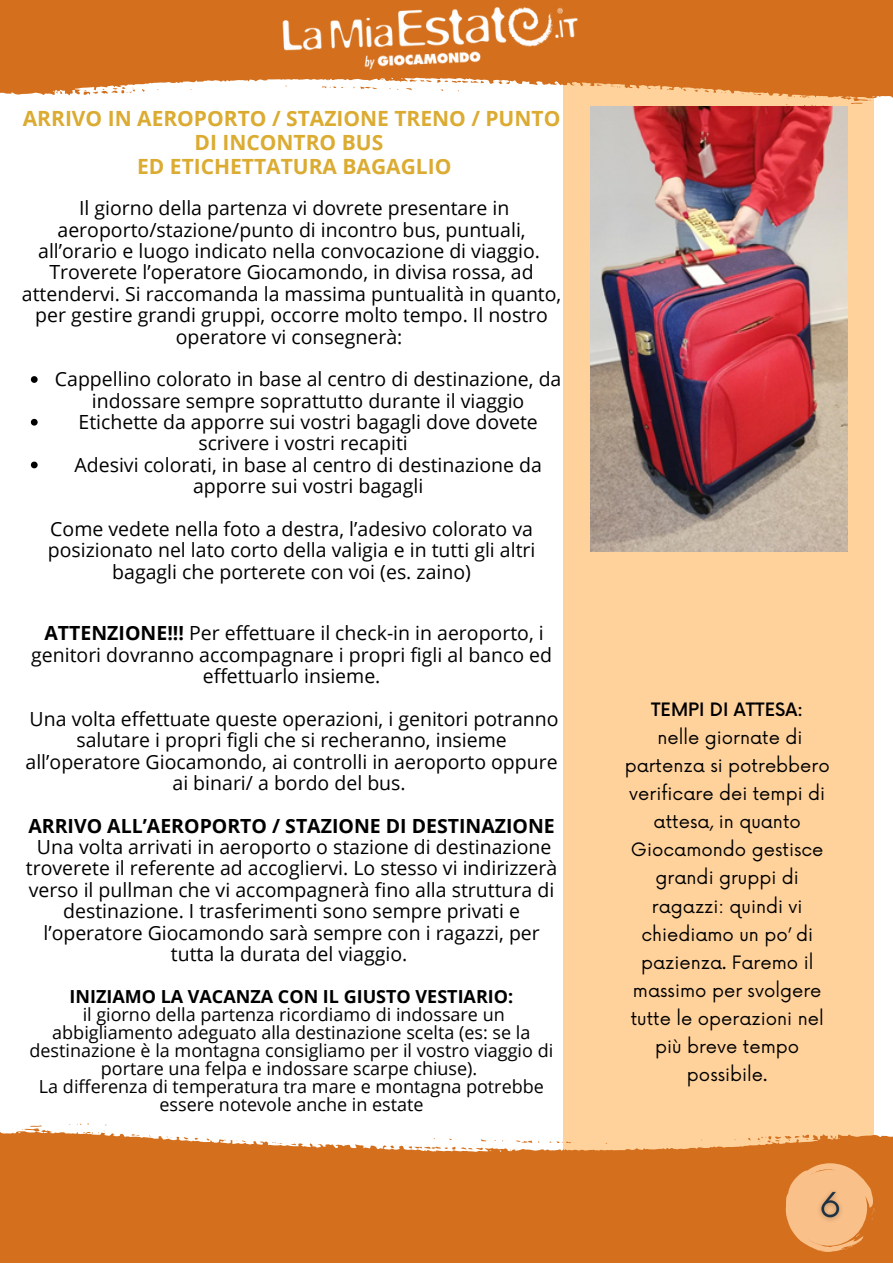
<style>
.page{position:relative;width:893px;height:1264px;background:#fff}
.page>*{position:absolute;margin:0;border:0;box-sizing:border-box;transform-origin:0 0}
.t1{font:700 21px/23.5px "Open Sans";color:#dbab32;text-align:center}
.t2{font:19.5px/21.3px "Open Sans";color:#000;text-align:center}
.t3{font:700 19.5px "Open Sans";color:#000}
.t4{font:18px/18px "Open Sans";color:#000;text-align:center}
.t5{font:18px/28px "Now";color:#000;text-align:center}
.t6{font:700 18px "Open Sans";color:#000}
.t7{font:500 18px "Now";color:#000}
.s1{font-weight:700}
</style>
<div class="page">
<div style="left:563px;top:67px;width:310px;height:564px;background:#ffd29c"></div>
<div style="left:563px;top:625px;width:310px;height:538px;background:#ffd29c"></div>
<svg style="left:0;top:1129px;width:892px;height:133px;fill:#d4701d"></svg>
<svg style="left:383px;top:1145px;width:11px;height:3px"></svg>
<svg style="left:290px;top:1143px;width:6px;height:2px"></svg>
<svg style="left:131px;top:1133px;width:8px;height:2px"></svg>
<svg style="left:830px;top:1135px;width:6px;height:4px"></svg>
<svg style="left:515px;top:1139px;width:24px;height:3px"></svg>
<svg style="left:22px;top:1125px;width:20px;height:7px"></svg>
<svg style="left:408px;top:1138px;width:78px;height:12px"></svg>
<svg style="left:272px;top:1142px;width:10px;height:2px"></svg>
<svg style="left:236px;top:1139px;width:10px;height:3px"></svg>
<svg style="left:549px;top:1141px;width:22px;height:2px"></svg>
<svg style="left:77px;top:1123px;width:30px;height:10px"></svg>
<svg style="left:757px;top:1134px;width:52px;height:8px"></svg>
<svg style="left:0;top:0;width:892px;height:100px;fill:#d4701d"></svg>
<svg style="left:498px;top:81px;width:12px;height:3px"></svg>
<svg style="left:694px;top:90px;width:4px;height:3px"></svg>
<svg style="left:596px;top:84px;width:6px;height:2px"></svg>
<svg style="left:753px;top:93px;width:8px;height:3px"></svg>
<svg style="left:56px;top:90px;width:6px;height:4px"></svg>
<svg style="left:353px;top:86px;width:24px;height:4px"></svg>
<svg style="left:850px;top:98px;width:20px;height:6px"></svg>
<svg style="left:406px;top:79px;width:78px;height:12px"></svg>
<svg style="left:610px;top:85px;width:10px;height:3px"></svg>
<svg style="left:647px;top:87px;width:9px;height:3px"></svg>
<svg style="left:322px;top:86px;width:21px;height:2px"></svg>
<svg style="left:786px;top:96px;width:29px;height:10px"></svg>
<svg style="left:84px;top:87px;width:51px;height:8px"></svg>
<img style="left:265px;top:5px;width:360px;height:68px">
<svg style="left:785px;top:1163px;width:89px;height:88px"></svg>
<img style="left:590px;top:107px;width:257px;height:444px">
<svg style="left:31px;top:376px;width:7px;height:7px"></svg>
<svg style="left:31px;top:419px;width:7px;height:6px"></svg>
<svg style="left:31px;top:461px;width:7px;height:7px"></svg>
<img style="left:809px;top:1178px;width:42px;height:60px">
<p class="t1" style="left:23px;top:106px;width:539px">ARRIVO IN AEROPORTO / STAZIONE TRENO / PUNTO<br>DI INCONTRO BUS</p>
<p class="t1" style="left:137px;top:154px;width:316px">ED ETICHETTATURA BAGAGLIO</p>
<p class="t2" style="left:38px;top:197px;width:503px">Il giorno della partenza vi dovrete presentare in aeroporto/stazione/punto di incontro bus, puntuali, all’orario e luogo indicato nella convocazione di viaggio.</p>
<p class="t2" style="left:22px;top:261px;width:541px">Troverete l’operatore Giocamondo, in divisa rossa, ad attendervi. Si raccomanda la massima puntualità in quanto, per gestire grandi gruppi, occorre molto tempo. Il nostro operatore vi consegnerà:</p>
<p class="t2" style="left:55px;top:368px;width:508px">Cappellino colorato in base al centro di destinazione, da indossare sempre soprattutto durante il viaggio</p>
<p class="t2" style="left:78px;top:411px;width:461px">Etichette da apporre sui vostri bagagli dove dovete scrivere i vostri recapiti</p>
<p class="t2" style="left:74px;top:453px;width:469px">Adesivi colorati, in base al centro di destinazione da apporre sui vostri bagagli</p>
<p class="t2" style="left:48px;top:517px;width:489px">Come vedete nella foto a destra, l’adesivo colorato va posizionato nel lato corto della valigia e in tutti gli altri bagagli che porterete con voi (es. zaino)</p>
<p class="t2" style="left:31px;top:622px;width:522px"><span class="s1">ATTENZIONE!!!</span> Per effettuare il check-in in aeroporto, i genitori dovranno accompagnare i propri figli al banco ed effettuarlo insieme.</p>
<p class="t2" style="left:26px;top:707px;width:534px">Una volta effettuate queste operazioni, i genitori potranno salutare i propri figli che si recheranno, insieme all’operatore Giocamondo, ai controlli in aeroporto oppure ai binari/ a bordo del bus.</p>
<p class="t3" style="left:28px;top:811px;width:528px">ARRIVO ALL’AEROPORTO / STAZIONE DI DESTINAZIONE</p>
<p class="t2" style="left:26px;top:835px;width:533px">Una volta arrivati in aeroporto o stazione di destinazione troverete il referente ad accogliervi. Lo stesso vi indirizzerà verso il pullman che vi accompagnerà fino alla struttura di destinazione. I trasferimenti sono sempre privati e l’operatore Giocamondo sarà sempre con i ragazzi, per tutta la durata del viaggio.</p>
<p class="t6" style="left:69px;top:984px;width:445px">INIZIAMO LA VACANZA CON IL GIUSTO VESTIARIO:</p>
<p class="t4" style="left:29px;top:1005px;width:525px">il giorno della partenza ricordiamo di indossare un abbigliamento adeguato alla destinazione scelta (es: se la destinazione è la montagna consigliamo per il vostro viaggio di portare una felpa e indossare scarpe chiuse).</p>
<p class="t4" style="left:39px;top:1077px;width:506px">La differenza di temperatura tra mare e montagna potrebbe essere notevole anche in estate</p>
<p class="t7" style="left:651px;top:699px;width:154px">TEMPI DI ATTESA:</p>
<p class="t5" style="left:624px;top:724px;width:207px">nelle giornate di partenza si potrebbero verificare dei tempi di attesa, in quanto<br>Giocamondo gestisce grandi gruppi di ragazzi: quindi vi chiediamo un po’ di pazienza. Faremo il massimo per svolgere tutte le operazioni nel più breve tempo possibile.</p>
</div>
